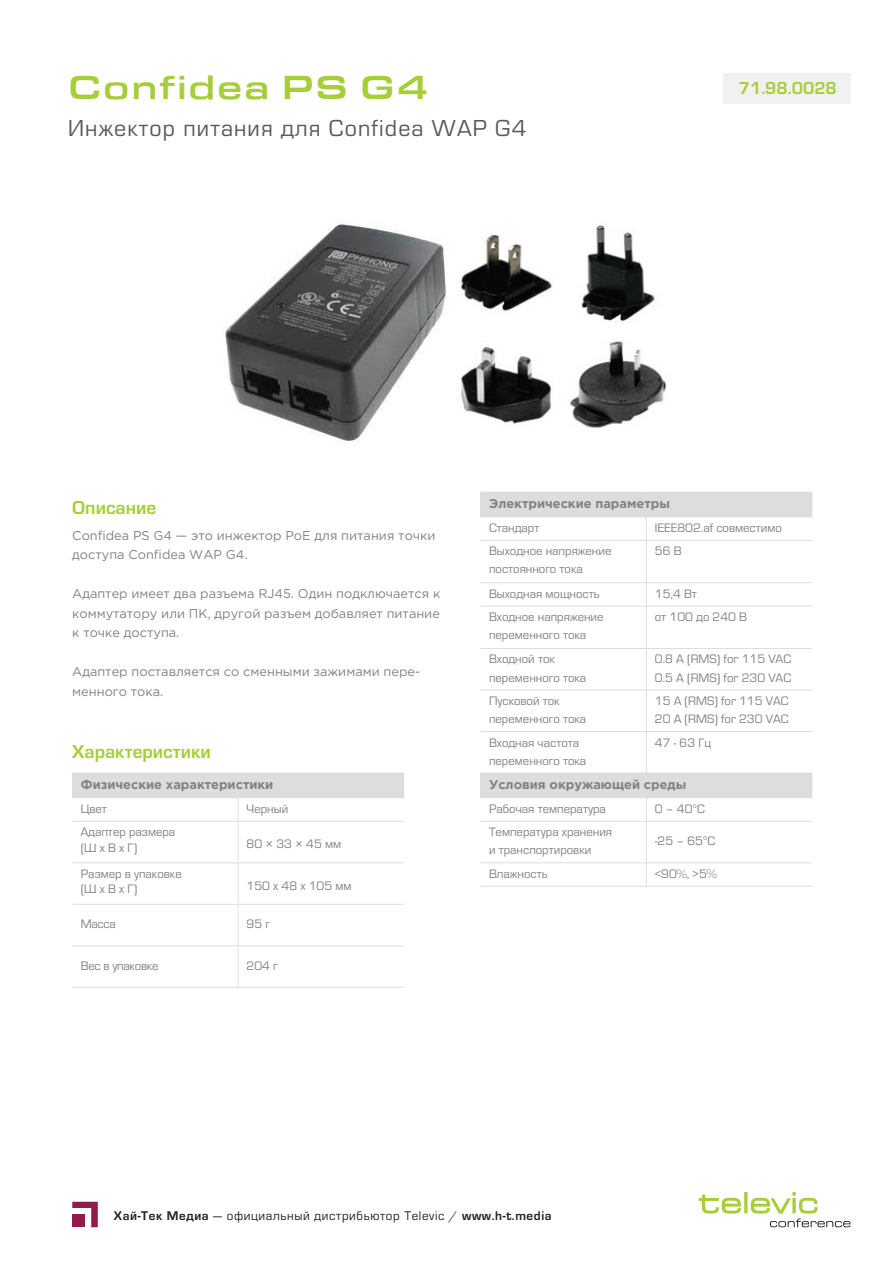
<style>
.page{position:relative;width:893px;height:1263px;background:#fff}
.page>*{position:absolute;margin:0;border:0;box-sizing:border-box;transform-origin:0 0}
.t1{font:500 34.5px "Eurostile Ext";letter-spacing:.05em;color:#a6ce39}
.t2{font:24px "Eurostile";letter-spacing:.05em;color:#58595b}
.t3{font:700 19.5px "Eurostile";color:#a6ce39}
.t4{font:700 18px "Eurostile";color:#a6ce39}
.t5{font:13.05px "Eurostile";letter-spacing:.05em;color:#231f20}
.t6{font:12.75px/18px "Eurostile";color:#808285}
.t7{font:12.75px/19.5px "Gotham Pro";color:#808285}
.t8{font:700 12.75px "Gotham Pro";color:#808285}
.s1{font-weight:700}
</style>
<div class="page">
<svg style="left:699px;top:1192px;width:151px;height:35px"></svg>
<div style="left:72px;top:773px;width:332px;height:25px;background:#dcddde"></div>
<hr style="left:72px;top:821px;width:166px;height:1px;background:#dcddde">
<hr style="left:238px;top:821px;width:166px;height:1px;background:#dcddde">
<hr style="left:72px;top:862px;width:166px;height:1px;background:#dcddde">
<hr style="left:72px;top:904px;width:166px;height:1px;background:#dcddde">
<hr style="left:72px;top:945px;width:166px;height:1px;background:#dcddde">
<svg style="left:238px;top:798px;width:1px;height:23px"></svg>
<hr style="left:238px;top:822px;width:1px;height:40px;background:#dcddde">
<hr style="left:238px;top:862px;width:166px;height:1px;background:#dcddde">
<hr style="left:238px;top:863px;width:1px;height:41px;background:#dcddde">
<hr style="left:238px;top:904px;width:166px;height:1px;background:#dcddde">
<hr style="left:238px;top:905px;width:1px;height:40px;background:#dcddde">
<hr style="left:238px;top:945px;width:166px;height:1px;background:#dcddde">
<hr style="left:238px;top:946px;width:1px;height:41px;background:#dcddde">
<hr style="left:72px;top:987px;width:166px;height:1px;background:#dcddde">
<hr style="left:238px;top:987px;width:166px;height:1px;background:#dcddde">
<div style="left:480px;top:492px;width:332px;height:25px;background:#dcddde"></div>
<hr style="left:480px;top:540px;width:166px;height:1px;background:#dcddde">
<svg style="left:646px;top:517px;width:1px;height:23px"></svg>
<hr style="left:646px;top:540px;width:166px;height:1px;background:#dcddde">
<hr style="left:646px;top:541px;width:1px;height:41px;background:#dcddde">
<svg style="left:646px;top:583px;width:1px;height:23px"></svg>
<hr style="left:646px;top:606px;width:1px;height:42px;background:#dcddde">
<hr style="left:646px;top:649px;width:1px;height:41px;background:#dcddde">
<hr style="left:646px;top:690px;width:1px;height:41px;background:#dcddde">
<hr style="left:646px;top:732px;width:1px;height:41px;background:#dcddde">
<hr style="left:480px;top:582px;width:166px;height:1px;background:#dcddde">
<hr style="left:646px;top:582px;width:166px;height:1px;background:#dcddde">
<hr style="left:480px;top:606px;width:166px;height:1px;background:#dcddde">
<hr style="left:646px;top:606px;width:166px;height:1px;background:#dcddde">
<hr style="left:480px;top:648px;width:166px;height:1px;background:#dcddde">
<hr style="left:646px;top:648px;width:166px;height:1px;background:#dcddde">
<hr style="left:480px;top:690px;width:166px;height:1px;background:#dcddde">
<hr style="left:646px;top:690px;width:166px;height:1px;background:#dcddde">
<hr style="left:480px;top:731px;width:166px;height:1px;background:#dcddde">
<hr style="left:646px;top:731px;width:166px;height:1px;background:#dcddde">
<div style="left:480px;top:773px;width:332px;height:25px;background:#dcddde"></div>
<hr style="left:480px;top:821px;width:166px;height:1px;background:#dcddde">
<hr style="left:480px;top:862px;width:166px;height:1px;background:#dcddde">
<hr style="left:480px;top:886px;width:166px;height:1px;background:#dcddde">
<svg style="left:646px;top:798px;width:1px;height:23px"></svg>
<hr style="left:646px;top:821px;width:166px;height:1px;background:#dcddde">
<hr style="left:646px;top:822px;width:1px;height:40px;background:#dcddde">
<hr style="left:646px;top:862px;width:166px;height:1px;background:#dcddde">
<svg style="left:646px;top:863px;width:1px;height:23px"></svg>
<hr style="left:646px;top:886px;width:166px;height:1px;background:#dcddde">
<div style="left:722px;top:73px;width:128px;height:30px;background:#f1f1f2"></div>
<img style="left:225px;top:222px;width:441px;height:223px">
<svg style="left:72px;top:1202px;width:26px;height:25px"></svg>
<div style="left:72px;top:1214px;width:13px;height:13px;background:#911b4c"></div>
<h1 class="t1" style="left:68px;top:68px;width:362px">Confidea PS G4</h1>
<h2 class="t2" style="left:68px;top:115px;width:460px">Инжектор питания для Confidea WAP G4</h2>
<h3 class="t4" style="left:739px;top:78px;width:100px">71.98.0028</h3>
<h3 class="t3" style="left:72px;top:497px;width:86px">Описание</h3>
<p class="t7" style="left:72px;top:526px;width:365px">Confidea PS G4 — это инжектор PoE для питания точки доступа Confidea WAP G4.</p>
<p class="t7" style="left:72px;top:584px;width:369px;text-align:justify">Адаптер имеет два разъема RJ45. Один подключается к коммутатору или ПК, другой разъем добавляет питание к точке доступа.</p>
<p class="t7" style="left:72px;top:662px;width:349px">Адаптер поставляется со сменными зажимами пере&shy;менного тока.</p>
<h3 class="t3" style="left:72px;top:741px;width:140px">Характеристики</h3>
<p class="t8" style="left:81px;top:777px;width:194px">Физические характеристики</p>
<p class="t6" style="left:81px;top:800px;width:28px">Цвет</p>
<p class="t6" style="left:247px;top:800px;width:43px">Черный</p>
<p class="t6" style="left:81px;top:825px;width:96px;line-height:15.3px">Адаптер размера (Ш x В x Г)</p>
<p class="t6" style="left:247px;top:835px;width:96px">80 × 33 × 45 мм</p>
<p class="t6" style="left:81px;top:866px;width:102px;line-height:15.3px">Размер в упаковке (Ш x В x Г)</p>
<p class="t6" style="left:247px;top:877px;width:106px">150 х 48 х 105 мм</p>
<p class="t6" style="left:81px;top:915px;width:37px">Масса</p>
<p class="t6" style="left:247px;top:915px;width:25px">95 г</p>
<p class="t6" style="left:81px;top:957px;width:79px">Вес в упаковке</p>
<p class="t6" style="left:247px;top:957px;width:33px">204 г</p>
<p class="t8" style="left:489px;top:496px;width:182px">Электрические параметры</p>
<p class="t6" style="left:489px;top:519px;width:52px">Стандарт</p>
<p class="t6" style="left:655px;top:519px;width:129px">IEEE802.af совместимо</p>
<p class="t6" style="left:489px;top:542px;width:124px">Выходное напряжение постоянного тока</p>
<p class="t6" style="left:655px;top:542px;width:28px">56 В</p>
<p class="t6" style="left:489px;top:585px;width:112px">Выходная мощность</p>
<p class="t6" style="left:655px;top:585px;width:44px">15,4 Вт</p>
<p class="t6" style="left:489px;top:608px;width:116px">Входное напряжение переменного тока</p>
<p class="t6" style="left:655px;top:608px;width:94px">от 100 до 240 В</p>
<p class="t6" style="left:489px;top:650px;width:99px">Входной ток переменного тока</p>
<p class="t6" style="left:655px;top:650px;width:138px">0.8 A (RMS) for 115 VAC<br>0.5 A (RMS) for 230 VAC</p>
<p class="t6" style="left:489px;top:692px;width:99px">Пусковой ток переменного тока</p>
<p class="t6" style="left:655px;top:692px;width:135px">15 A (RMS) for 115 VAC<br>20 A (RMS) for 230 VAC</p>
<p class="t6" style="left:489px;top:734px;width:99px">Входная частота переменного тока</p>
<p class="t6" style="left:655px;top:734px;width:58px">47 - 63 Гц</p>
<p class="t8" style="left:489px;top:777px;width:199px">Условия окружающей среды</p>
<p class="t6" style="left:489px;top:800px;width:118px">Рабочая температура</p>
<p class="t6" style="left:655px;top:800px;width:52px">0 – 40°C</p>
<p class="t6" style="left:489px;top:823px;width:125px">Температура хранения и транспортировки</p>
<p class="t6" style="left:655px;top:832px;width:62px">-25 – 65°C</p>
<p class="t6" style="left:489px;top:865px;width:60px">Влажность</p>
<p class="t6" style="left:655px;top:865px;width:64px">&lt;90%, &gt;5%</p>
<p class="t5" style="left:114px;top:1208px;width:439px"><span class="s1">Хай-Тек Медиа</span> — официальный дистрибьютор Televic / <span class="s1">www.h-t.media</span></p>
</div>
